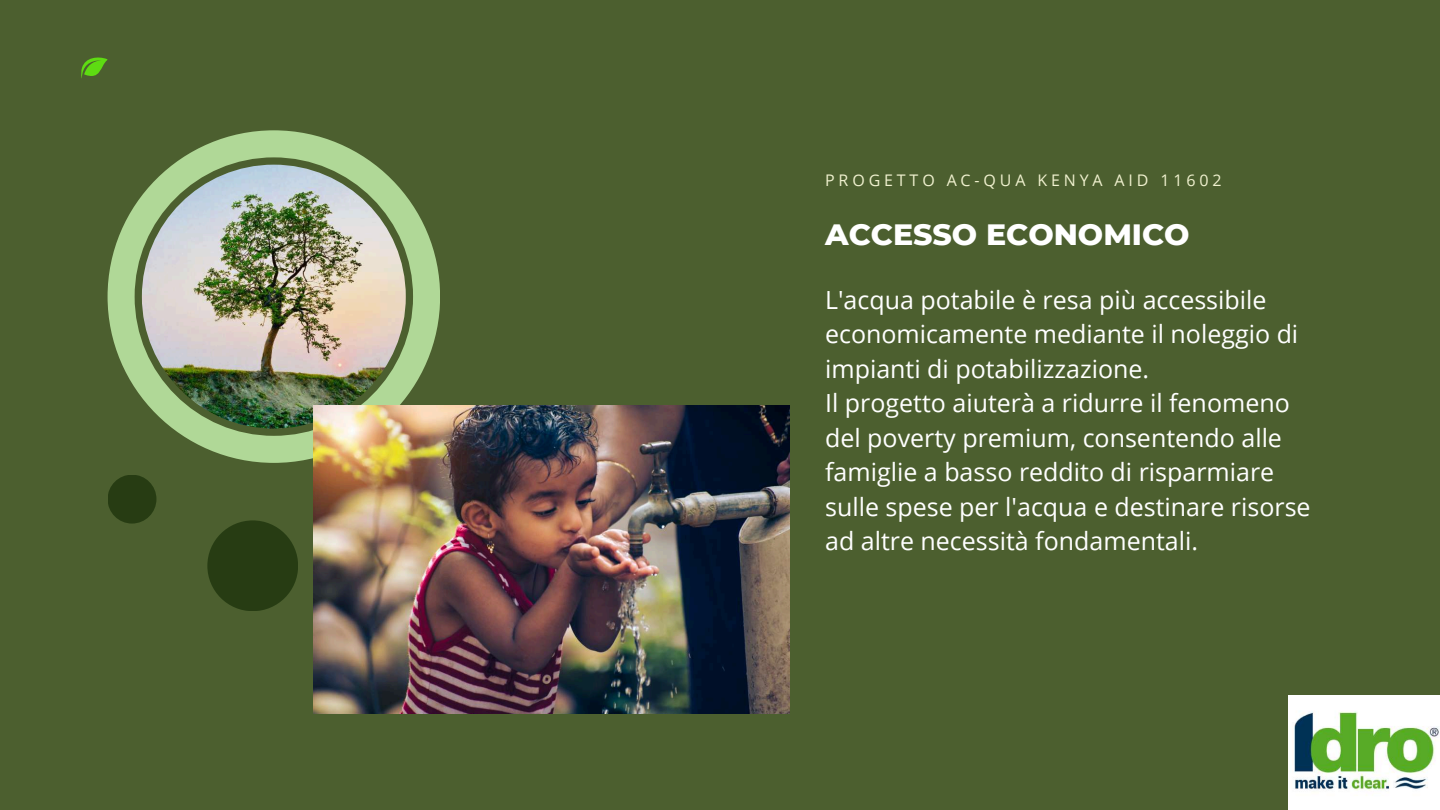
<style>
.page{position:relative;width:1440px;height:810px;background:#4c5f2f}
.page>*{position:absolute;margin:0;border:0;box-sizing:border-box;transform-origin:0 0}
.t1{font:800 30px "Montserrat";color:#fff}
.t2{font:25px/34.5px "Open Sans";color:#fff}
.t3{font:16px "Open Sans";letter-spacing:.24em;color:#f0f1cf}
</style>
<div class="page">
<svg style="left:81px;top:57px;width:26px;height:21px"></svg>
<img style="left:108px;top:130px;width:332px;height:333px">
<div style="left:108px;top:475px;width:48px;height:49px;background:#273c13;border-radius:50%"></div>
<div style="left:207px;top:520px;width:91px;height:91px;background:#273c13;border-radius:50%"></div>
<img style="left:1289px;top:696px;width:151px;height:114px">
<img style="left:313px;top:405px;width:477px;height:309px">
<p class="t3" style="left:825px;top:169px;width:398px">PROGETTO AC-QUA KENYA AID 11602</p>
<p class="t1" style="left:825px;top:216px;width:366px">ACCESSO ECONOMICO</p>
<p class="t2" style="left:825px;top:282px;width:487px">L'acqua potabile è resa più accessibile economicamente mediante il noleggio di impianti di potabilizzazione.<br>Il progetto aiuterà a ridurre il fenomeno del poverty premium, consentendo alle famiglie a basso reddito di risparmiare sulle spese per l'acqua e destinare risorse ad altre necessità fondamentali.</p>
</div>
